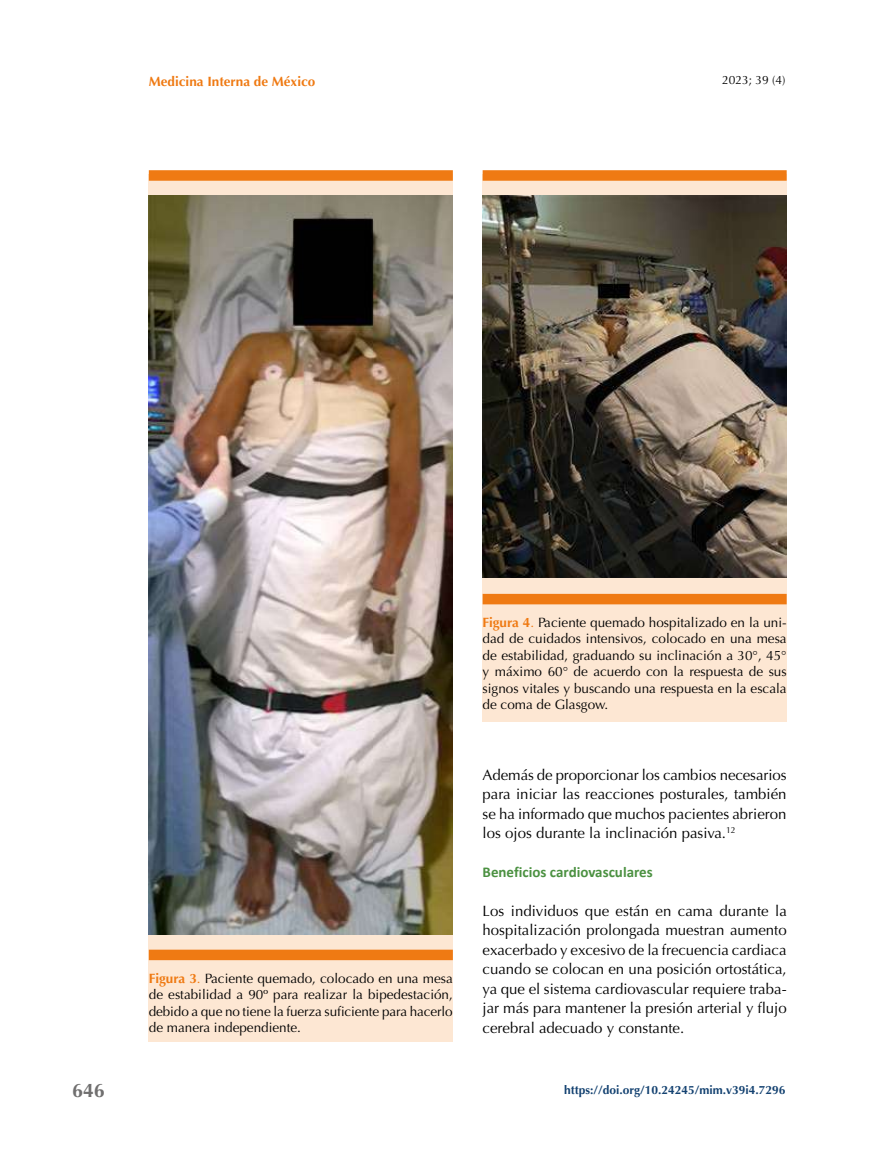
<style>
.page{position:relative;width:893px;height:1149px;background:#fff}
.page>*{position:absolute;margin:0;border:0;box-sizing:border-box;transform-origin:0 0}
.t1{font:700 19.5px "Optima";color:#706f6f}
.t2{font:15px/19.5px "Optima";color:#000;text-align:justify}
.t3{font:700 15px "Calibri";color:#4b9141}
.t4{font:13.5px/16.5px "Optima";color:#000;text-align:justify}
.t5{font:700 13.5px "Optima";color:#ef7a13}
.t6{font:700 12px "Optima";color:#144271}
.t7{font:12px "Optima";color:#000}
.s1{font-weight:700;color:#ef7a13}
.s2{color:#ef7a13}
</style>
<div class="page">
<div style="left:149px;top:174px;width:304px;height:867px;background:#fde7d3"></div>
<div style="left:149px;top:949px;width:304px;height:10px;background:#ef7a13"></div>
<div style="left:149px;top:170px;width:304px;height:11px;background:#ef7a13"></div>
<img style="left:149px;top:196px;width:304px;height:738px">
<div style="left:483px;top:174px;width:304px;height:547px;background:#fde7d3"></div>
<div style="left:483px;top:593px;width:304px;height:11px;background:#ef7a13"></div>
<div style="left:483px;top:170px;width:304px;height:11px;background:#ef7a13"></div>
<img style="left:483px;top:196px;width:304px;height:381px">
<p class="t5" style="left:149px;top:73px;width:168px">Medicina Interna de México</p>
<p class="t7" style="left:722px;top:73px;width:65px">2023; 39 (4)</p>
<h1 class="t1" style="left:72px;top:1079px;width:34px">646</h1>
<p class="t4" style="left:149px;top:969px;width:306px"><span class="s1">Figura 3</span><span class="s2">.</span> Paciente quemado, colocado en una mesa de estabilidad a 90º para realizar la bipedestación, debido a que no tiene la fuerza suficiente para hacerlo de manera independiente.</p>
<p class="t4" style="left:483px;top:614px;width:306px"><span class="s1">Figura 4</span><span class="s2">.</span> Paciente quemado hospitalizado en la uni&shy;dad de cuidados intensivos, colocado en una mesa de estabilidad, graduando su inclinación a 30°, 45° y máximo 60° de acuerdo con la respuesta de sus signos vitales y buscando una respuesta en la escala de coma de Glasgow.</p>
<p class="t2" style="left:483px;top:765px;width:305px">Además de proporcionar los cambios necesarios para iniciar las reacciones posturales, también se ha informado que muchos pacientes abrieron los ojos durante la inclinación pasiva.<sup>12</sup></p>
<p class="t3" style="left:483px;top:862px;width:172px">Beneficios cardiovasculares</p>
<p class="t2" style="left:483px;top:900px;width:306px">Los individuos que están en cama durante la hospitalización prolongada muestran aumento exacerbado y excesivo de la frecuencia cardiaca cuando se colocan en una posición ortostática, ya que el sistema cardiovascular requiere traba&shy;jar más para mantener la presión arterial y flujo cerebral adecuado y constante.</p>
<p class="t6" style="left:564px;top:1082px;width:223px">https://doi.org/10.24245/mim.v39i4.7296</p>
</div>
